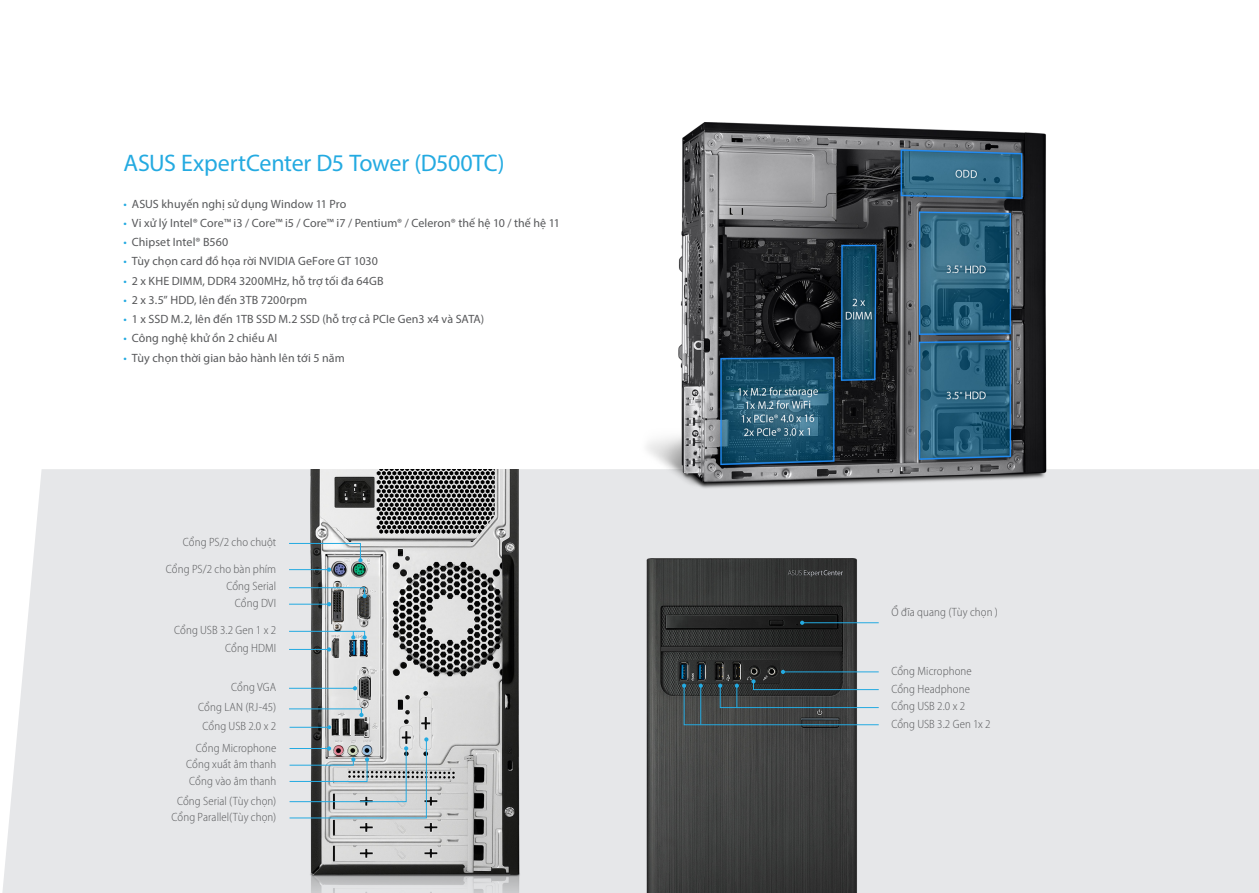
<style>
.page{position:relative;width:1259px;height:893px;background:#fff}
.page>*{position:absolute;margin:0;border:0;box-sizing:border-box;transform-origin:0 0}
.Bullet_Title{font:24px "Myriad Pro";letter-spacing:-.015em;color:#24aae1}
.t1{font:12px "Myriad Pro";letter-spacing:.005em;color:#57585a}
.IO_text{font:300 semi-condensed 12px "Myriad Pro";letter-spacing:.005em;color:#57585a}
.s1{color:#24aae1}
</style>
<div class="page">
<div style="left:2px;top:469px;width:1257px;height:424px;background:#e6e7e9"></div>
<img style="left:640px;top:122px;width:406px;height:368px">
<img style="left:646px;top:558px;width:212px;height:335px">
<img style="left:309px;top:469px;width:212px;height:424px">
<hr style="left:802px;top:622px;width:76px;height:1px;background:#24aae1">
<svg style="left:800px;top:621px;width:4px;height:4px"></svg>
<hr style="left:289px;top:649px;width:40px;height:1px;background:#24aae1">
<svg style="left:327px;top:647px;width:4px;height:4px"></svg>
<hr style="left:289px;top:688px;width:66px;height:1px;background:#24aae1">
<svg style="left:353px;top:686px;width:4px;height:4px"></svg>
<hr style="left:289px;top:727px;width:40px;height:1px;background:#24aae1">
<svg style="left:327px;top:725px;width:4px;height:4px"></svg>
<svg style="left:288px;top:543px;width:74px;height:29px;background:#a7b4b9"></svg>
<svg style="left:288px;top:587px;width:79px;height:19px;background:#99a6ab"></svg>
<svg style="left:288px;top:631px;width:79px;height:8px"></svg>
<svg style="left:289px;top:737px;width:139px;height:81px;background:#b9c0c3"></svg>
<svg style="left:288px;top:708px;width:75px;height:9px"></svg>
<svg style="left:682px;top:670px;width:197px;height:55px;background:#4a5457"></svg>
<p class="Bullet_Title" style="left:123px;top:148px;width:383px">ASUS ExpertCenter D5 Tower (D500TC)</p>
<p class="t1" style="left:123px;top:196px;width:225px"><span class="s1">•</span> ASUS khuyến nghị sử dụng Window 11 Pro</p>
<p class="t1" style="left:123px;top:215px;width:438px"><span class="s1">•</span> Vi xử lý Intel® Core™ i3 / Core™ i5 / Core™ i7 / Pentium® / Celeron® thế hệ 10 / thế hệ 11</p>
<p class="t1" style="left:123px;top:235px;width:106px"><span class="s1">•</span> Chipset Intel® B560</p>
<p class="t1" style="left:123px;top:254px;width:256px"><span class="s1">•</span> Tùy chọn card đồ họa rời NVIDIA GeFore GT 1030</p>
<p class="t1" style="left:123px;top:273px;width:262px"><span class="s1">•</span> 2 x KHE DIMM, DDR4 3200MHz, hỗ trợ tối đa 64GB</p>
<p class="t1" style="left:123px;top:292px;width:185px"><span class="s1">•</span> 2 x 3.5” HDD, lên đến 3TB 7200rpm</p>
<p class="t1" style="left:123px;top:312px;width:362px"><span class="s1">•</span> 1 x SSD M.2, lên đến 1TB SSD M.2 SSD (hỗ trợ cả PCIe Gen3 x4 và SATA)</p>
<p class="t1" style="left:123px;top:331px;width:156px"><span class="s1">•</span> Công nghệ khử ồn 2 chiều AI</p>
<p class="t1" style="left:123px;top:350px;width:223px"><span class="s1">•</span> Tùy chọn thời gian bảo hành lên tới 5 năm</p>
<p class="IO_text" style="left:183px;top:535px;width:95px">Cổng PS/2 cho chuột</p>
<p class="IO_text" style="left:226px;top:579px;width:51px">Cổng Serial</p>
<p class="IO_text" style="left:235px;top:596px;width:43px">Cổng DVI</p>
<p class="IO_text" style="left:166px;top:561px;width:112px">Cổng PS/2 cho bàn phím</p>
<p class="IO_text" style="left:174px;top:623px;width:104px">Cổng USB 3.2 Gen 1 x 2</p>
<p class="IO_text" style="left:225px;top:641px;width:53px">Cổng HDMI</p>
<p class="IO_text" style="left:231px;top:680px;width:47px">Cổng VGA</p>
<p class="IO_text" style="left:198px;top:700px;width:79px">Cổng LAN (RJ-45)</p>
<p class="IO_text" style="left:203px;top:719px;width:75px">Cổng USB 2.0 x 2</p>
<p class="IO_text" style="left:186px;top:757px;width:92px">Cổng xuất âm thanh</p>
<p class="IO_text" style="left:189px;top:773px;width:88px">Cổng vào âm thanh</p>
<p class="IO_text" style="left:177px;top:794px;width:101px">Cổng Serial (Tùy chọn)</p>
<p class="IO_text" style="left:172px;top:810px;width:106px">Cổng Parallel(Tùy chọn)</p>
<p class="IO_text" style="left:196px;top:741px;width:82px">Cổng Microphone</p>
<p class="IO_text" style="left:891px;top:604px;width:108px">Ổ đĩa quang (Tùy chọn )</p>
<p class="IO_text" style="left:891px;top:664px;width:82px">Cổng Microphone</p>
<p class="IO_text" style="left:891px;top:681px;width:80px">Cổng Headphone</p>
<p class="IO_text" style="left:891px;top:717px;width:101px">Cổng USB 3.2 Gen 1x 2</p>
<p class="IO_text" style="left:891px;top:699px;width:75px">Cổng USB 2.0 x 2</p>
</div>
